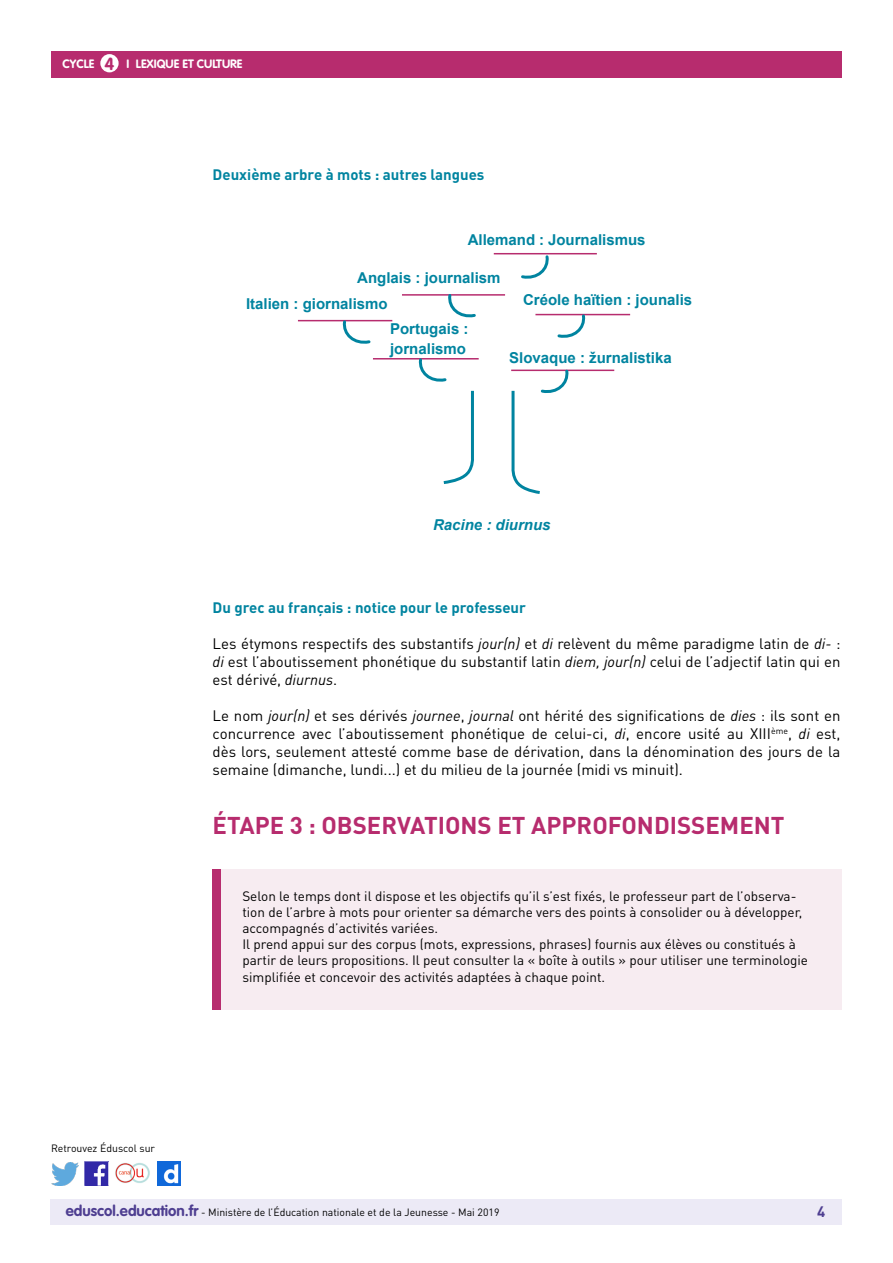
<style>
.page{position:relative;width:893px;height:1263px;background:#fff}
.page>*{position:absolute;margin:0;border:0;box-sizing:border-box;transform-origin:0 0}
.t1{font:700 24px "DIN Pro";color:#b72c6e}
.t2{font:700 17.25px "VAG Rounded Std";color:#b72c6e}
.t3{font:15px/18px "DIN Pro";color:#000;text-align:justify}
.t4{font:700 15px/19.5px "Arial";color:#0084a0}
.t5{font:700 15px "DIN Pro";color:#0084a0}
.t6{font:italic 700 15px "Arial";color:#0084a0}
.t7{font:700 15px "DIN Pro";color:#4e3e91}
.t8{font:13.5px/16.2px "DIN Pro";color:#000}
.t9{font:700 12px "VAG Rounded Std";color:#fff}
.t10{font:10.5px "DIN Pro";color:#000}
.s1{font-style:italic}
.s2{font-family:"VAG Rounded Std";font-weight:700;font-size:15px;color:#4e3e91}
</style>
<div class="page">
<div style="left:50px;top:1199px;width:791px;height:26px;background:#eceaf6"></div>
<div style="left:51px;top:51px;width:791px;height:27px;background:#b72c6e"></div>
<div style="left:100px;top:54px;width:19px;height:18px;background:#fff;border-radius:50%"></div>
<img style="left:85px;top:1162px;width:23px;height:23px">
<img style="left:51px;top:1163px;width:28px;height:22px">
<img style="left:158px;top:1162px;width:22px;height:23px">
<img style="left:115px;top:1163px;width:35px;height:20px">
<div style="left:213px;top:869px;width:629px;height:140px;background:#f7ecf1"></div>
<div style="left:213px;top:869px;width:8px;height:140px;background:#b72c6e"></div>
<hr style="left:511px;top:370px;width:103px;height:1px;background:#b72c6e">
<hr style="left:298px;top:320px;width:94px;height:1px;background:#b72c6e">
<hr style="left:535px;top:314px;width:95px;height:1px;background:#b72c6e">
<svg style="left:342px;top:294px;width:244px;height:200px"></svg>
<svg style="left:519px;top:254px;width:31px;height:25px"></svg>
<hr style="left:494px;top:253px;width:103px;height:1px;background:#b72c6e">
<p class="t2" style="left:105px;top:53px;width:11px">4</p>
<p class="t9" style="left:63px;top:57px;width:33px">CYCLE</p>
<p class="t9" style="left:127px;top:57px;width:117px">I LEXIQUE ET CULTURE</p>
<p class="t5" style="left:213px;top:164px;width:273px">Deuxième arbre à mots : autres langues</p>
<p class="t4" style="left:468px;top:230px;width:179px">Allemand : Journalismus</p>
<p class="t4" style="left:357px;top:269px;width:145px">Anglais : journalism</p>
<p class="t4" style="left:246px;top:294px;width:143px">Italien : giornalismo</p>
<p class="t4" style="left:523px;top:291px;width:171px">Créole haïtien : jounalis</p>
<p class="t4" style="left:390px;top:320px;width:80px">Portugais : jornalismo</p>
<p class="t4" style="left:509px;top:348px;width:164px">Slovaque : žurnalistika</p>
<p class="t6" style="left:433px;top:515px;width:119px">Racine : diurnus</p>
<p class="t5" style="left:213px;top:598px;width:315px">Du grec au français : notice pour le professeur</p>
<p class="t3" style="left:213px;top:634px;width:629px">Les étymons respectifs des substantifs <span class="s1">jour(n)</span> et <span class="s1">di</span> relèvent du même paradigme latin de <span class="s1">di-</span> : <span class="s1">di</span> est l’aboutissement phonétique du substantif latin <span class="s1">diem, jour(n)</span> celui de l’adjectif latin qui en est dérivé, <span class="s1">diurnus</span>.</p>
<p class="t3" style="left:213px;top:706px;width:629px">Le nom <span class="s1">jour(n)</span> et ses dérivés <span class="s1">journee</span>, <span class="s1">journal</span> ont hérité des significations de <span class="s1">dies</span> : ils sont en concurrence avec l’aboutissement phonétique de celui-ci, <span class="s1">di</span>, encore usité au XIII<sup>ème</sup>, <span class="s1">di</span> est, dès lors, seulement attesté comme base de dérivation, dans la dénomination des jours de la semaine (dimanche, lundi...) et du milieu de la journée (midi vs minuit).</p>
<h1 class="t1" style="left:213px;top:810px;width:573px">ÉTAPE 3 : OBSERVATIONS ET APPROFONDISSEMENT</h1>
<p class="t8" style="left:242px;top:887px;width:567px">Selon le temps dont il dispose et les objectifs qu’il s’est fixés, le professeur part de l’observa&shy;tion de l’arbre à mots pour orienter sa démarche vers des points à consolider ou à développer, accompagnés d’activités variées.<br>Il prend appui sur des corpus (mots, expressions, phrases) fournis aux élèves ou constitués à partir de leurs propositions. Il peut consulter la « boîte à outils » pour utiliser une terminologie simplifiée et concevoir des activités adaptées à chaque point.</p>
<p class="t10" style="left:51px;top:1141px;width:106px">Retrouvez Éduscol sur</p>
<p class="t10" style="left:66px;top:1205px;width:435px"><span class="s2">eduscol.education.fr</span> - Ministère de l’Éducation nationale et de la Jeunesse - Mai 2019</p>
<p class="t7" style="left:817px;top:1201px;width:10px">4</p>
</div>
